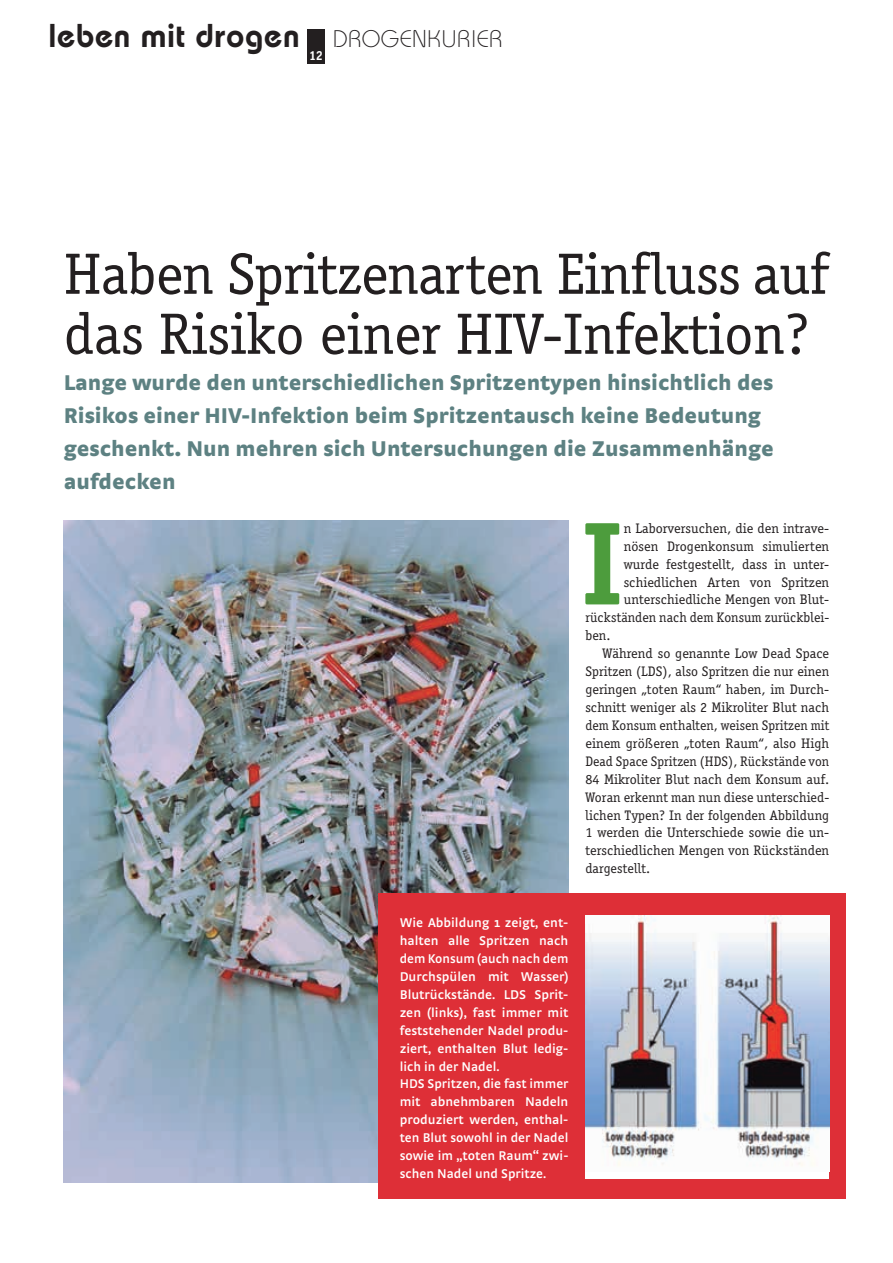
<style>
.page{position:relative;width:893px;height:1263px;background:#fff}
.page>*{position:absolute;margin:0;border:0;box-sizing:border-box;transform-origin:0 0}
.t1{font:700 121.8px "Officina Serif";color:#4d9c3d}
.t2{font:60px/60px "Officina Serif";letter-spacing:-.005em;color:#231f20}
.t3{font:600 33px "Bauhaus";letter-spacing:.02em;color:#231f20}
.t4{font:900 22.5px/33px "Strada";color:#5d8182}
.t5{font:14.25px "Officina Serif";letter-spacing:.005em;color:#231f20}
.t6{font:700 13.5px "Officina Serif";color:#fff}
.t7{font:600 13.35px/18px "Strada";color:#fff}
.s1{font-weight:300;font-size:24px}
</style>
<div class="page">
<div style="left:308px;top:30px;width:17px;height:34px;background:#231f20"></div>
<img style="left:64px;top:521px;width:504px;height:661px">
<div style="left:378px;top:894px;width:468px;height:305px;background:#de2f37"></div>
<div style="left:585px;top:915px;width:244px;height:264px;background:#fff"></div>
<img style="left:585px;top:915px;width:244px;height:251px">
<h3 class="t3" style="left:49px;top:15px;width:455px">leben mit drogen <span class="s1">DROGENKURIER</span></h3>
<p class="t6" style="left:309px;top:47px;width:15px">12</p>
<h2 class="t2" style="left:64px;top:245px;width:765px">Haben Spritzenarten Einfluss auf das Risiko einer HIV-Infektion?</h2>
<h3 class="t4" style="left:64px;top:365px;width:711px">Lange wurde den unterschiedlichen Spritzentypen hinsichtlich des Risikos einer HIV-Infektion beim Spritzentausch keine Bedeutung geschenkt. Nun mehren sich Untersuchungen die Zusammenhänge aufdecken</h3>
<p class="t7" style="left:400px;top:913px;width:171px">Wie Abbildung 1 zeigt, ent&shy;halten alle Spritzen nach dem Konsum (auch nach dem<br>Durchspülen mit Wasser)<br>Blutrückstände. LDS Sprit&shy;zen (links), fast immer mit feststehender Nadel produ&shy;ziert, enthalten Blut ledig&shy;lich in der Nadel.<br>HDS Spritzen, die fast immer mit abnehmbaren Nadeln produziert werden, enthal&shy;ten Blut sowohl in der Nadel sowie im „toten Raum“ zwi&shy;schen Nadel und Spritze.</p>
<h1 class="t1" style="left:581px;top:491px;width:43px">I</h1>
<p class="t5" style="left:624px;top:520px;width:207px">n Laborversuchen, die den intrave-</p>
<p class="t5" style="left:624px;top:538px;width:207px">nösen Drogenkonsum simulierten</p>
<p class="t5" style="left:624px;top:556px;width:207px">wurde festgestellt, dass in unter-</p>
<p class="t5" style="left:624px;top:574px;width:207px">schiedlichen Arten von Spritzen</p>
<p class="t5" style="left:624px;top:592px;width:207px">unterschiedliche Mengen von Blut-</p>
<p class="t5" style="left:585px;top:610px;width:245px">rückständen nach dem Konsum zurückblei-</p>
<p class="t5" style="left:585px;top:628px;width:27px">ben.</p>
<p class="t5" style="left:602px;top:645px;width:228px">Während so genannte Low Dead Space</p>
<p class="t5" style="left:585px;top:663px;width:245px">Spritzen (LDS), also Spritzen die nur einen</p>
<p class="t5" style="left:585px;top:681px;width:245px">geringen „toten Raum“ haben, im Durch-</p>
<p class="t5" style="left:585px;top:699px;width:245px">schnitt weniger als 2 Mikroliter Blut nach</p>
<p class="t5" style="left:585px;top:717px;width:245px">dem Konsum enthalten, weisen Spritzen mit</p>
<p class="t5" style="left:585px;top:735px;width:245px">einem größeren „toten Raum“, also High</p>
<p class="t5" style="left:585px;top:753px;width:245px">Dead Space Spritzen (HDS), Rückstände von</p>
<p class="t5" style="left:585px;top:771px;width:245px">84 Mikroliter Blut nach dem Konsum auf.</p>
<p class="t5" style="left:585px;top:789px;width:245px">Woran erkennt man nun diese unterschied-</p>
<p class="t5" style="left:585px;top:807px;width:245px">lichen Typen? In der folgenden Abbildung</p>
<p class="t5" style="left:585px;top:825px;width:245px">1 werden die Unterschiede sowie die un-</p>
<p class="t5" style="left:585px;top:843px;width:245px">terschiedlichen Mengen von Rückständen</p>
<p class="t5" style="left:585px;top:861px;width:66px">dargestellt.</p>
</div>
